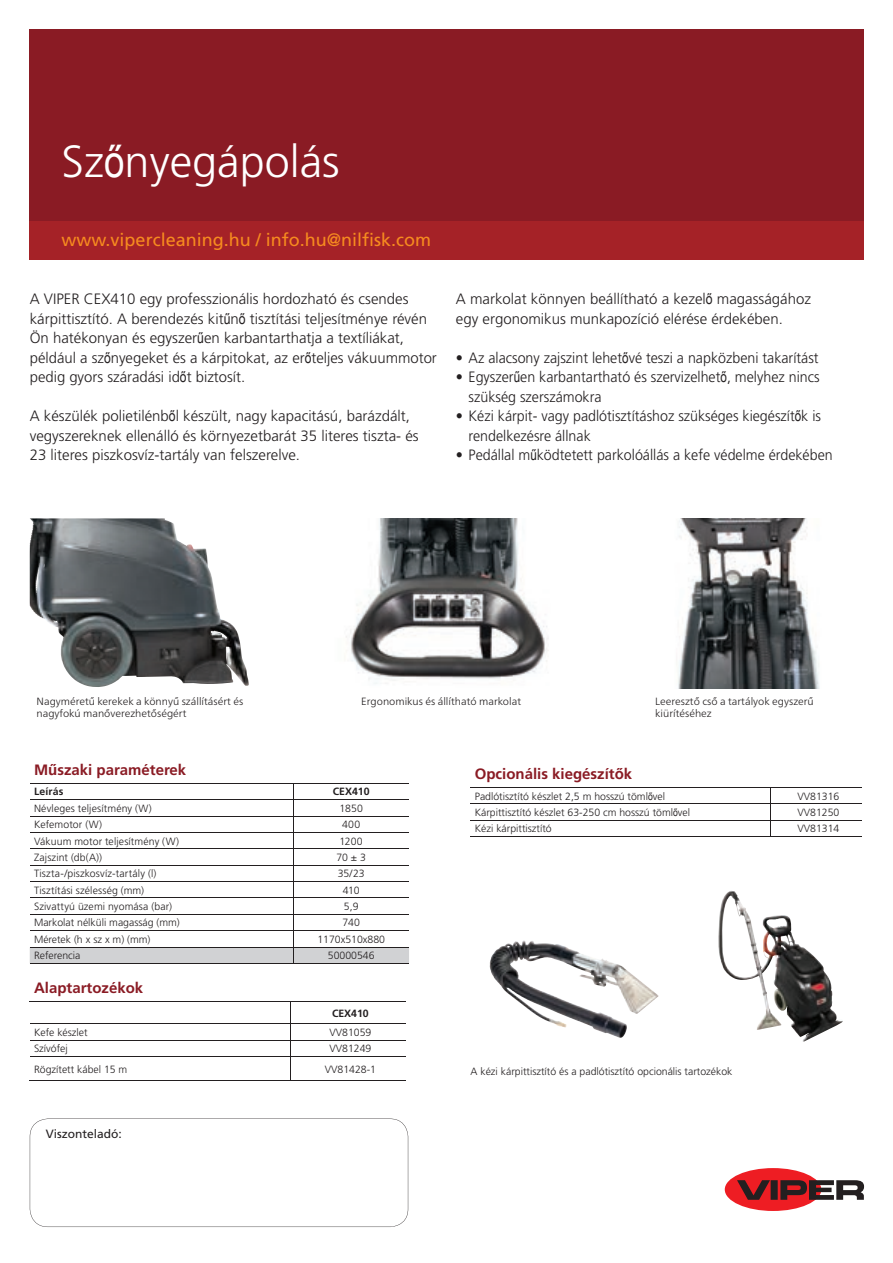
<style>
.page{position:relative;width:893px;height:1263px;background:#fff}
.page>*{position:absolute;margin:0;border:0;box-sizing:border-box;transform-origin:0 0}
.t1{font:300 45px "Frutiger LT Std";color:#fff}
.t2{font:18px "Frutiger LT Std";color:#f68b1f}
.t3{font:300 15px/19.5px "Frutiger LT Std";color:#231f20}
.t4{font:300 15px/19.5px "Frutiger LT Std";color:#231f20;scale:.95 1}
.t5{font:700 15px "Frutiger LT Std";color:#8a1b24}
.t6{font:12px "Frutiger LT Std";color:#231f20}
.t7{font:300 10.5px "Frutiger LT Std";color:#231f20}
.t8{font:300 10.5px/12px "Frutiger Neue LT Pro";color:#231f20}
.t9{font:700 10.5px "Frutiger LT Std";color:#231f20}
.s1{font-family:"Arial Narrow";font-weight:400}
.s2{font-family:"Arial"}
</style>
<div class="page">
<div style="left:30px;top:221px;width:834px;height:38px;background:#a52227"></div>
<div style="left:725px;top:1168px;width:96px;height:43px;background:#ee1d23;border-radius:50%"></div>
<svg style="left:737px;top:1180px;width:127px;height:20px"></svg>
<div style="left:30px;top:30px;width:834px;height:191px;background:#8a1b24"></div>
<svg style="left:30px;top:783px;width:379px;height:180px"></svg>
<hr style="left:30px;top:963px;width:263px;height:1px;background:#231f20">
<hr style="left:293px;top:963px;width:116px;height:1px;background:#231f20">
<hr style="left:30px;top:1002px;width:261px;height:1px;background:#231f20">
<hr style="left:291px;top:1002px;width:115px;height:1px;background:#231f20">
<hr style="left:30px;top:1024px;width:261px;height:1px;background:#231f20">
<hr style="left:291px;top:1024px;width:115px;height:1px;background:#231f20">
<hr style="left:30px;top:1040px;width:261px;height:1px;background:#231f20">
<hr style="left:291px;top:1040px;width:115px;height:1px;background:#231f20">
<hr style="left:30px;top:1056px;width:261px;height:1px;background:#231f20">
<hr style="left:291px;top:1056px;width:115px;height:1px;background:#231f20">
<hr style="left:30px;top:1080px;width:261px;height:1px;background:#231f20">
<hr style="left:291px;top:1080px;width:115px;height:1px;background:#231f20">
<img style="left:30px;top:518px;width:219px;height:169px">
<img style="left:346px;top:518px;width:203px;height:166px">
<img style="left:678px;top:518px;width:142px;height:170px">
<img style="left:490px;top:940px;width:77px;height:88px">
<hr style="left:470px;top:804px;width:300px;height:1px;background:#231f20">
<hr style="left:470px;top:820px;width:300px;height:1px;background:#231f20">
<hr style="left:470px;top:836px;width:300px;height:1px;background:#231f20">
<hr style="left:470px;top:787px;width:301px;height:1px;background:#231f20">
<hr style="left:771px;top:787px;width:91px;height:1px;background:#231f20">
<hr style="left:770px;top:804px;width:92px;height:1px;background:#231f20">
<hr style="left:770px;top:820px;width:92px;height:1px;background:#231f20">
<hr style="left:770px;top:836px;width:92px;height:1px;background:#231f20">
<svg style="left:770px;top:788px;width:1px;height:48px"></svg>
<img style="left:718px;top:897px;width:125px;height:145px">
<svg style="left:30px;top:1118px;width:378px;height:109px"></svg>
<h1 class="t1" style="left:62px;top:136px;width:280px">Sz<span class="s1">ő</span>nyegápolás</h1>
<h2 class="t2" style="left:62px;top:229px;width:371px">www.vipercleaning.hu / info.hu@nilfisk.com</h2>
<p class="t3" style="left:30px;top:289px;width:409px">A VIPER CEX410 egy professzionális hordozható és csendes kárpittisztító. A berendezés kit<span class="s1">ű</span>n<span class="s1">ő</span> tisztítási teljesítménye révén Ön hatékonyan és egyszer<span class="s1">ű</span>en karbantarthatja a textíliákat, például a sz<span class="s1">ő</span>nyegeket és a kárpitokat, az er<span class="s1">ő</span>teljes vákuummotor pedig gyors száradási id<span class="s1">ő</span>t biztosít.</p>
<h3 class="t3" style="left:30px;top:406px;width:390px">A készülék polietilénb<span class="s1">ő</span>l készült, nagy kapacitású, barázdált, vegyszereknek ellenálló és környezetbarát 35 literes tiszta- és<br>23 literes piszkosvíz-tartály van felszerelve.</h3>
<h3 class="t3" style="left:456px;top:289px;width:357px">A markolat könnyen beállítható a kezel<span class="s1">ő</span> magasságához egy ergonomikus munkapozíció elérése érdekében.</h3>
<h3 class="t4" style="left:456px;top:348px;width:383px">• Az alacsony zajszint lehet<span class="s1">ő</span>vé teszi a napközbeni takarítást</h3>
<h3 class="t4" style="left:469px;top:367px;width:371px;text-indent:-13px">• Egyszer<span class="s1">ű</span>en karbantartható és szervizelhet<span class="s1">ő</span>, melyhez nincs szükség szerszámokra</h3>
<h3 class="t4" style="left:469px;top:406px;width:372px;text-indent:-13px">• Kézi kárpit- vagy padlótisztításhoz szükséges kiegészít<span class="s1">ő</span>k is rendelkezésre állnak</h3>
<h3 class="t4" style="left:456px;top:445px;width:398px">• Pedállal m<span class="s1">ű</span>ködtetett parkolóállás a kefe védelme érdekében</h3>
<p class="t8" style="left:37px;top:695px;width:208px">Nagyméretű kerekek a könnyű szállításért és nagyfokú manőverezhetőségért</p>
<p class="t8" style="left:361px;top:695px;width:161px">Ergonomikus és állítható markolat</p>
<p class="t8" style="left:655px;top:695px;width:160px">Leeresztő cső a tartályok egyszerű kiürítéséhez</p>
<h3 class="t5" style="left:34px;top:761px;width:154px">M<span class="s2">ű</span>szaki paraméterek</h3>
<p class="t9" style="left:34px;top:786px;width:31px">Leírás</p>
<p class="t9" style="left:333px;top:786px;width:38px">CEX410</p>
<p class="t7" style="left:34px;top:802px;width:119px">Névleges teljesítmény (W)</p>
<p class="t7" style="left:340px;top:802px;width:25px">1850</p>
<p class="t7" style="left:34px;top:819px;width:70px">Kefemotor (W)</p>
<p class="t7" style="left:342px;top:819px;width:20px">400</p>
<p class="t7" style="left:34px;top:835px;width:146px">Vákuum motor teljesítmény (W)</p>
<p class="t7" style="left:340px;top:835px;width:25px">1200</p>
<p class="t7" style="left:34px;top:851px;width:70px">Zajszint (db(A))</p>
<p class="t7" style="left:336px;top:851px;width:31px">70 ± 3</p>
<p class="t7" style="left:34px;top:868px;width:124px">Tiszta-/piszkosvíz-tartály (l)</p>
<p class="t7" style="left:338px;top:868px;width:29px">35/23</p>
<p class="t7" style="left:34px;top:884px;width:112px">Tisztítási szélesség (mm)</p>
<p class="t7" style="left:343px;top:884px;width:18px">410</p>
<p class="t7" style="left:34px;top:900px;width:140px">Szivattyú üzemi nyomása (bar)</p>
<p class="t7" style="left:344px;top:900px;width:16px">5,9</p>
<p class="t7" style="left:34px;top:917px;width:147px">Markolat nélküli magasság (mm)</p>
<p class="t7" style="left:342px;top:917px;width:19px">740</p>
<p class="t7" style="left:34px;top:933px;width:118px">Méretek (h x sz x m) (mm)</p>
<p class="t7" style="left:317px;top:933px;width:69px">1170x510x880</p>
<p class="t7" style="left:34px;top:950px;width:48px">Referencia</p>
<p class="t7" style="left:328px;top:950px;width:48px">50000546</p>
<h3 class="t5" style="left:34px;top:979px;width:111px">Alaptartozékok</h3>
<p class="t9" style="left:332px;top:1007px;width:38px">CEX410</p>
<p class="t7" style="left:34px;top:1026px;width:55px">Kefe készlet</p>
<p class="t7" style="left:329px;top:1026px;width:44px">VV81059</p>
<p class="t7" style="left:34px;top:1043px;width:35px">Szívófej</p>
<p class="t7" style="left:329px;top:1043px;width:44px">VV81249</p>
<p class="t7" style="left:34px;top:1063px;width:95px">Rögzített kábel 15 m</p>
<p class="t7" style="left:325px;top:1063px;width:53px">VV81428-1</p>
<p class="t6" style="left:46px;top:1126px;width:78px">Viszonteladó:</p>
<h3 class="t5" style="left:475px;top:765px;width:159px">Opcionális kiegészít<span class="s2">ő</span>k</h3>
<p class="t7" style="left:475px;top:790px;width:192px">Padlótisztító készlet 2,5 m hosszú töml<span class="s1">ő</span>vel</p>
<p class="t7" style="left:797px;top:790px;width:44px">VV81316</p>
<p class="t7" style="left:475px;top:806px;width:217px">Kárpittisztító készlet 63-250 cm hosszú töml<span class="s1">ő</span>vel</p>
<p class="t7" style="left:797px;top:806px;width:44px">VV81250</p>
<p class="t7" style="left:475px;top:823px;width:78px">Kézi kárpittisztító</p>
<p class="t7" style="left:797px;top:823px;width:44px">VV81314</p>
<p class="t7" style="left:470px;top:1065px;width:263px">A kézi kárpittisztító és a padlótisztító opcionális tartozékok</p>
</div>
